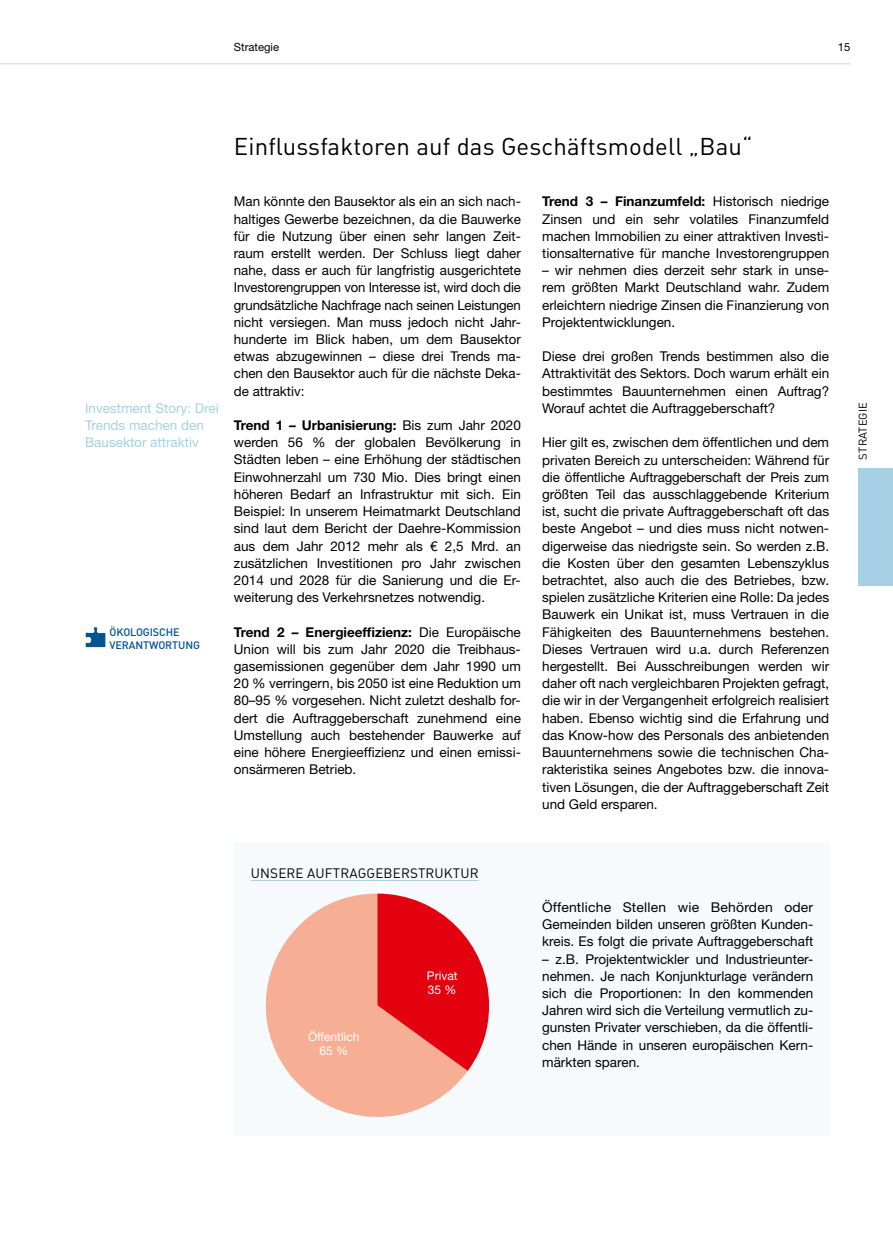
<style>
.page{position:relative;width:893px;height:1234px;background:#fff}
.page>*{position:absolute;margin:0;border:0;box-sizing:border-box;transform-origin:0 0}
.t1{font:24px "DIN Pro";letter-spacing:.005em;color:#000}
.t2{font:13.5px/17.2px "Helvetica Neue LT Pro";color:#000;text-align:justify}
.t3{font:13.5px/17.2px "Helvetica Neue LT Pro";color:#a6d1e5}
.t4{font:13.5px "DIN Pro";color:#000}
.t5{font:12px/13.5px "Helvetica Neue LT Pro";color:#fff;text-align:center}
.t6{font:11.25px "Helvetica Neue LT Pro";color:#000}
.t7{font:11.25px "DIN Pro";color:#000}
.t8{font:500 10.8px/12.9px "DIN Pro";letter-spacing:-.01em;color:#005494}
.s1{font-weight:700}
</style>
<div class="page">
<hr style="left:0;top:63px;width:850px;height:1px;background:#c8d3d9">
<div style="left:234px;top:842px;width:595px;height:293px;background:#f7fafd"></div>
<hr style="left:251px;top:880px;width:228px;height:1px;background:#a6d1e5">
<svg style="left:265px;top:893px;width:203px;height:224px;fill:#f6af94"></svg>
<svg style="left:377px;top:893px;width:112px;height:177px;background:#e84148"></svg>
<svg style="left:85px;top:626px;width:21px;height:22px"></svg>
<div style="left:859px;top:468px;width:34px;height:117px;background:#a6d1e5"></div>
<p class="t6" style="left:234px;top:40px;width:47px">Strategie</p>
<p class="t6" style="left:838px;top:40px;width:14px">15</p>
<p class="t3" style="left:85px;top:399px;width:135px">Investment Story: Drei<br>Trends machen den<br>Bausektor attraktiv</p>
<p class="t8" style="left:110px;top:625px;width:92px">ÖKOLOGISCHE<br>VERANTWORTUNG</p>
<h1 class="t1" style="left:234px;top:130px;width:520px">Einflussfaktoren auf das Geschäftsmodell „Bau“</h1>
<p class="t2" style="left:234px;top:192px;width:289px">Man könnte den Bausektor als ein an sich nach&shy;haltiges Gewerbe bezeichnen, da die Bauwerke für die Nutzung über einen sehr langen Zeit&shy;raum erstellt werden. Der Schluss liegt daher nahe, dass er auch für langfristig ausgerichtete Investorengruppen von Interesse ist, wird doch die grundsätzliche Nachfrage nach seinen Leistungen nicht versiegen. Man muss jedoch nicht Jahr&shy;hunderte im Blick haben, um dem Bausektor etwas abzugewinnen – diese drei Trends ma&shy;chen den Bausektor auch für die nächste Deka&shy;de attraktiv:</p>
<p class="t2" style="left:234px;top:416px;width:289px"><span class="s1">Trend 1 – Urbanisierung:</span> Bis zum Jahr 2020 werden 56 % der globalen Bevölkerung in Städten leben – eine Erhöhung der städtischen Einwohnerzahl um 730 Mio. Dies bringt einen höheren Bedarf an Infrastruktur mit sich. Ein Beispiel: In unserem Heimatmarkt Deutschland sind laut dem Bericht der Daehre-Kommission aus dem Jahr 2012 mehr als € 2,5 Mrd. an zusätzlichen Investitionen pro Jahr zwischen 2014 und 2028 für die Sanierung und die Er&shy;weiterung des Verkehrsnetzes notwendig.</p>
<p class="t2" style="left:234px;top:622px;width:289px"><span class="s1">Trend 2 – Energieeffizienz:</span> Die Europäische Union will bis zum Jahr 2020 die Treibhaus&shy;gasemissionen gegenüber dem Jahr 1990 um 20 % verringern, bis 2050 ist eine Reduktion um 80–95 % vorgesehen. Nicht zuletzt deshalb for&shy;dert die Auftraggeberschaft zunehmend eine Umstellung auch bestehender Bauwerke auf eine höhere Energieeffizienz und einen emissi&shy;onsärmeren Betrieb.</p>
<p class="t2" style="left:542px;top:192px;width:289px"><span class="s1">Trend 3 – Finanzumfeld:</span> Historisch niedrige Zinsen und ein sehr volatiles Finanzumfeld machen Immobilien zu einer attraktiven Investi&shy;tionsalternative für manche Investorengruppen</p>
<p class="t2" style="left:542px;top:261px;width:289px">– wir nehmen dies derzeit sehr stark in unse&shy;rem größten Markt Deutschland wahr. Zudem erleichtern niedrige Zinsen die Finanzierung von Projektentwicklungen.</p>
<p class="t2" style="left:542px;top:347px;width:289px">Diese drei großen Trends bestimmen also die Attraktivität des Sektors. Doch warum erhält ein bestimmtes Bauunternehmen einen Auftrag?<br>Worauf achtet die Auftraggeberschaft?</p>
<p class="t2" style="left:542px;top:433px;width:289px">Hier gilt es, zwischen dem öffentlichen und dem privaten Bereich zu unterscheiden: Während für die öffentliche Auftraggeberschaft der Preis zum größten Teil das ausschlaggebende Kriterium ist, sucht die private Auftraggeberschaft oft das beste Angebot – und dies muss nicht notwen&shy;digerweise das niedrigste sein. So werden z.B. die Kosten über den gesamten Lebenszyklus betrachtet, also auch die des Betriebes, bzw. spielen zusätzliche Kriterien eine Rolle: Da jedes Bauwerk ein Unikat ist, muss Vertrauen in die Fähigkeiten des Bauunternehmens bestehen.<br>Dieses Vertrauen wird u.a. durch Referenzen hergestellt. Bei Ausschreibungen werden wir daher oft nach vergleichbaren Projekten gefragt, die wir in der Vergangenheit erfolgreich realisiert haben. Ebenso wichtig sind die Erfahrung und das Know-how des Personals des anbietenden Bauunternehmens sowie die technischen Cha&shy;rakteristika seines Angebotes bzw. die innova&shy;tiven Lösungen, die der Auftraggeberschaft Zeit und Geld ersparen.</p>
<p class="t4" style="left:251px;top:863px;width:29px">Unsere</p>
<p class="t4" style="left:307px;top:863px;width:18px">Auftraggeberstruktur</p>
<p class="t5" style="left:308px;top:1029px;width:53px">Öffentlich<br>65 %</p>
<p class="t5" style="left:427px;top:968px;width:32px;text-align:left">Privat<br>35 %</p>
<p class="t2" style="left:542px;top:898px;width:273px">Öffentliche Stellen wie Behörden oder Gemeinden bilden unseren größten Kunden&shy;kreis. Es folgt die private Auftraggeberschaft</p>
<p class="t2" style="left:542px;top:949px;width:273px">– z.B. Projektentwickler und Industrieunter&shy;nehmen. Je nach Konjunkturlage verändern sich die Proportionen: In den kommenden Jahren wird sich die Verteilung vermutlich zu&shy;gunsten Privater verschieben, da die öffentli&shy;chen Hände in unseren europäischen Kern&shy;märkten sparen.</p>
<p class="t7" style="left:855px;top:459px;width:57px;rotate:-90deg">strategie</p>
</div>
